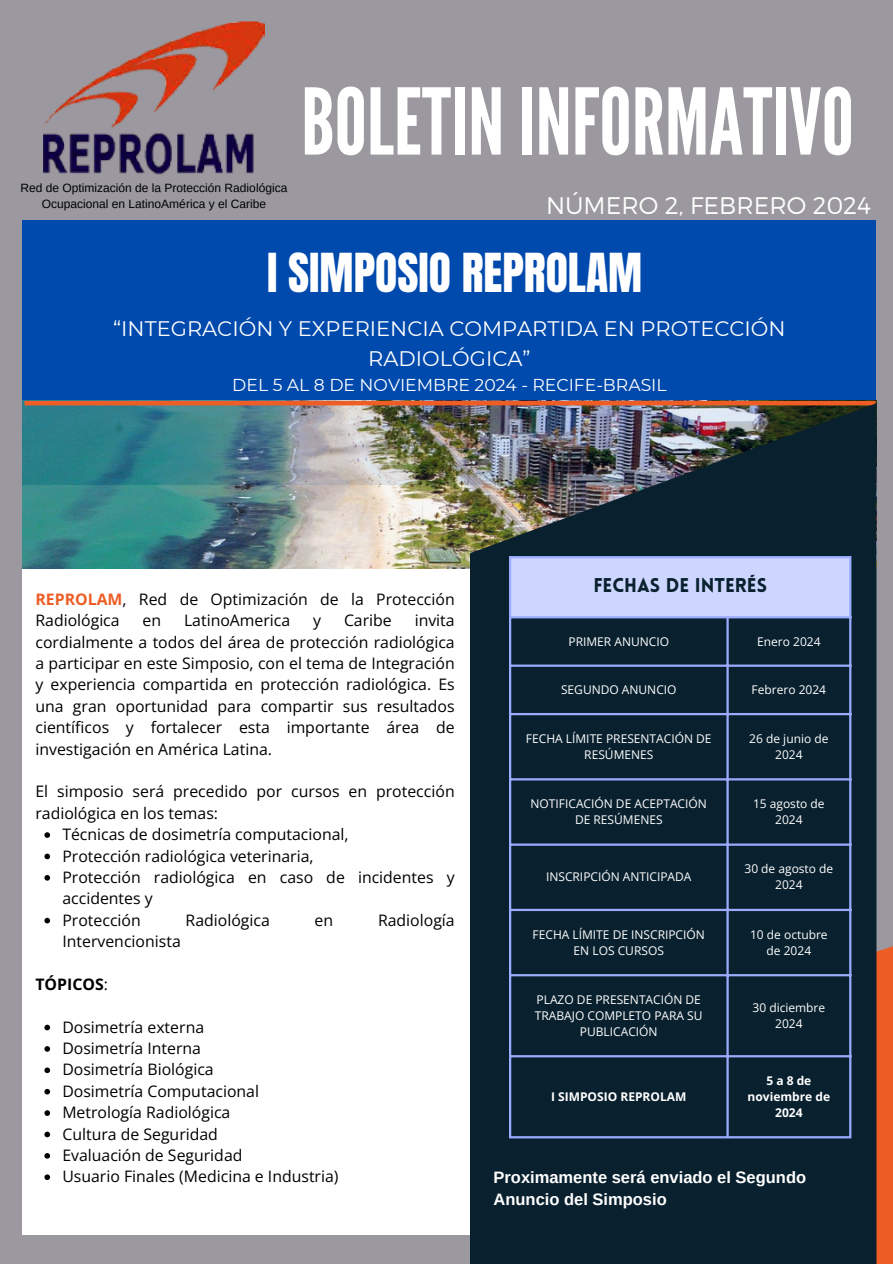
<style>
.page{position:relative;width:893px;height:1264px;background:#fff}
.page>*{position:absolute;margin:0;border:0;box-sizing:border-box;transform-origin:0 0}
.t1{font:91.5px "League Gothic";color:#fff}
.t2{font:45.6px "Anton";color:#fff}
.t3{font:300 24px "Montserrat";color:#fff}
.t4{font:21px/29.2px "Montserrat";color:#fff;text-align:center}
.t5{font:900 19.5px "Lovelo";color:#09202e}
.t6{font:17.25px "Montserrat";color:#fff}
.t7{font:700 16.5px/22.5px "Arimo";color:#fff}
.t8{font:15.9px/21.3px "Open Sans";color:#000}
.t9{font:700 15.9px "Open Sans";color:#000}
.t10{font:12px/16px "Open Sans";color:#fff;text-align:center}
.t11{font:12px "Arimo";color:#000}
.t12{font:700 12px/16px "Open Sans";color:#fff;text-align:center}
.s1{font-weight:700;color:#ed5d25}
.s2{font-weight:400}
</style>
<div class="page">
<div style="left:0;top:0;width:892px;height:1263px;background:#9b999f"></div>
<img style="left:44px;top:21px;width:220px;height:154px">
<div style="left:22px;top:220px;width:849px;height:1014px;background:#fff"></div>
<div style="left:476px;top:934px;width:416px;height:329px;background:#ed5d25"></div>
<div style="left:22px;top:220px;width:853px;height:265px;background:#004aad"></div>
<img style="left:22px;top:401px;width:854px;height:167px">
<hr style="left:25px;top:401px;width:850px;height:4px;background:#ed5d25">
<svg style="left:44px;top:832px;width:6px;height:5px"></svg>
<svg style="left:44px;top:853px;width:6px;height:6px"></svg>
<svg style="left:44px;top:875px;width:6px;height:5px"></svg>
<svg style="left:44px;top:917px;width:6px;height:6px"></svg>
<svg style="left:44px;top:1024px;width:6px;height:6px"></svg>
<svg style="left:44px;top:1046px;width:6px;height:5px"></svg>
<svg style="left:44px;top:1067px;width:6px;height:6px"></svg>
<svg style="left:44px;top:1088px;width:6px;height:6px"></svg>
<svg style="left:44px;top:1110px;width:6px;height:5px"></svg>
<svg style="left:44px;top:1131px;width:6px;height:6px"></svg>
<svg style="left:44px;top:1153px;width:6px;height:5px"></svg>
<svg style="left:44px;top:1174px;width:6px;height:5px"></svg>
<svg style="left:470px;top:403px;width:406px;height:860px;fill:#09202e"></svg>
<div style="left:510px;top:557px;width:340px;height:60px;background:#cdd6ff"></div>
<hr style="left:509px;top:558px;width:2px;height:578px;background:#99acff">
<hr style="left:726px;top:618px;width:2px;height:518px;background:#99acff">
<hr style="left:849px;top:558px;width:2px;height:578px;background:#99acff">
<hr style="left:509px;top:556px;width:342px;height:2px;background:#99acff">
<hr style="left:509px;top:616px;width:342px;height:2px;background:#99acff">
<hr style="left:509px;top:664px;width:342px;height:2px;background:#99acff">
<hr style="left:509px;top:713px;width:342px;height:2px;background:#99acff">
<hr style="left:509px;top:778px;width:342px;height:2px;background:#99acff">
<hr style="left:509px;top:843px;width:342px;height:2px;background:#99acff">
<hr style="left:509px;top:908px;width:342px;height:3px;background:#99acff">
<hr style="left:509px;top:974px;width:342px;height:2px;background:#99acff">
<hr style="left:509px;top:1055px;width:342px;height:2px;background:#99acff">
<hr style="left:509px;top:1136px;width:342px;height:2px;background:#99acff">
<h3 class="t1" style="left:301px;top:69px;width:554px">BOLETININFORMATIVO</h3>
<h2 class="t3" style="left:546px;top:190px;width:326px">NÚMERO 2, FEBRERO 2024</h2>
<h4 class="t2" style="left:267px;top:240px;width:377px">I SIMPOSIO REPROLAM</h4>
<p class="t11" style="left:21px;top:181px;width:268px">Red de Optimización de la Protección Radiológica</p>
<p class="t11" style="left:42px;top:197px;width:226px">Ocupacional en LatinoAmérica y el Caribe</p>
<h1 class="t4" style="left:113px;top:314px;width:673px">“INTEGRACIÓN Y EXPERIENCIA COMPARTIDA EN PROTECCIÓN<br>RADIOLÓGICA”</h1>
<h1 class="t6" style="left:232px;top:375px;width:436px">DEL 5 AL 8 DE NOVIEMBRE 2024 - RECIFE-BRASIL</h1>
<p class="t8" style="left:35px;top:588px;width:421px"><span class="s1">REPROLAM</span>, Red de Optimización de la Protección<br>Radiológica</p>
<p class="t8" style="left:142px;top:609px;width:20px">en</p>
<p class="t8" style="left:184px;top:609px;width:108px">LatinoAmerica</p>
<p class="t8" style="left:313px;top:609px;width:9px">y</p>
<p class="t8" style="left:344px;top:609px;width:49px">Caribe</p>
<p class="t8" style="left:35px;top:609px;width:421px;text-align:justify;text-indent:379px">invita cordialmente a todos del área de protección radiológica a participar en este Simposio, con el tema de Integración y experiencia compartida en protección radiológica. Es una gran oportunidad para compartir sus resultados científicos y fortalecer esta importante área de investigación en América Latina.</p>
<p class="t8" style="left:35px;top:780px;width:421px">El simposio será precedido por cursos en protección radiológica en los temas:</p>
<p class="t8" style="left:62px;top:823px;width:288px">Técnicas de dosimetría computacional,</p>
<p class="t8" style="left:62px;top:844px;width:253px">Protección radiológica veterinaria,</p>
<p class="t8" style="left:62px;top:866px;width:394px">Protección radiológica en caso de incidentes y accidentes y</p>
<p class="t8" style="left:62px;top:908px;width:80px">Protección</p>
<p class="t8" style="left:185px;top:908px;width:86px">Radiológica</p>
<p class="t8" style="left:314px;top:908px;width:20px">en</p>
<p class="t8" style="left:378px;top:908px;width:78px">Radiología</p>
<p class="t8" style="left:62px;top:930px;width:120px">Intervencionista</p>
<p class="t9" style="left:35px;top:972px;width:74px">TÓPICOS<span class="s2">:</span></p>
<p class="t8" style="left:62px;top:1015px;width:143px">Dosimetría externa</p>
<p class="t8" style="left:62px;top:1037px;width:140px">Dosimetría Interna</p>
<p class="t8" style="left:62px;top:1058px;width:153px">Dosimetría Biológica</p>
<p class="t8" style="left:62px;top:1079px;width:198px">Dosimetría Computacional</p>
<p class="t8" style="left:62px;top:1101px;width:169px">Metrología Radiológica</p>
<p class="t8" style="left:62px;top:1122px;width:157px">Cultura de Seguridad</p>
<p class="t8" style="left:62px;top:1144px;width:181px">Evaluación de Seguridad</p>
<p class="t8" style="left:62px;top:1165px;width:278px">Usuario Finales (Medicina e Industria)</p>
<p class="t5" style="left:593px;top:577px;width:175px">FECHAS DE INTERÉS</p>
<p class="t10" style="left:568px;top:633px;width:102px">PRIMER ANUNCIO</p>
<p class="t10" style="left:757px;top:633px;width:65px">Enero 2024</p>
<p class="t10" style="left:561px;top:681px;width:117px">SEGUNDO ANUNCIO</p>
<p class="t10" style="left:751px;top:681px;width:76px">Febrero 2024</p>
<h6 class="t10" style="left:526px;top:730px;width:187px">FECHA LÍMITE PRESENTACIÓN DE<br>RESÚMENES</h6>
<p class="t10" style="left:749px;top:730px;width:81px">26 de junio de<br>2024</p>
<p class="t10" style="left:530px;top:795px;width:178px">NOTIFICACIÓN DE ACEPTACIÓN<br>DE RESÚMENES</p>
<p class="t10" style="left:753px;top:795px;width:73px">15 agosto de<br>2024</p>
<p class="t10" style="left:546px;top:868px;width:147px">INSCRIPCIÓN ANTICIPADA</p>
<p class="t10" style="left:744px;top:860px;width:90px">30 de agosto de<br>2024</p>
<p class="t10" style="left:532px;top:925px;width:174px">FECHA LÍMITE DE INSCRIPCIÓN<br>EN LOS CURSOS</p>
<h5 class="t10" style="left:750px;top:925px;width:79px">10 de octubre de 2024</h5>
<p class="t10" style="left:535px;top:991px;width:169px">PLAZO DE PRESENTACIÓN DE<br>TRABAJO COMPLETO PARA SU<br>PUBLICACIÓN</p>
<p class="t10" style="left:752px;top:999px;width:74px">30 diciembre<br>2024</p>
<p class="t12" style="left:551px;top:1088px;width:137px">I SIMPOSIO REPROLAM</p>
<p class="t12" style="left:747px;top:1072px;width:84px">5 a 8 de noviembre de<br>2024</p>
<p class="t7" style="left:493px;top:1165px;width:314px">Proximamente será enviado el Segundo<br>Anuncio del Simposio</p>
</div>
